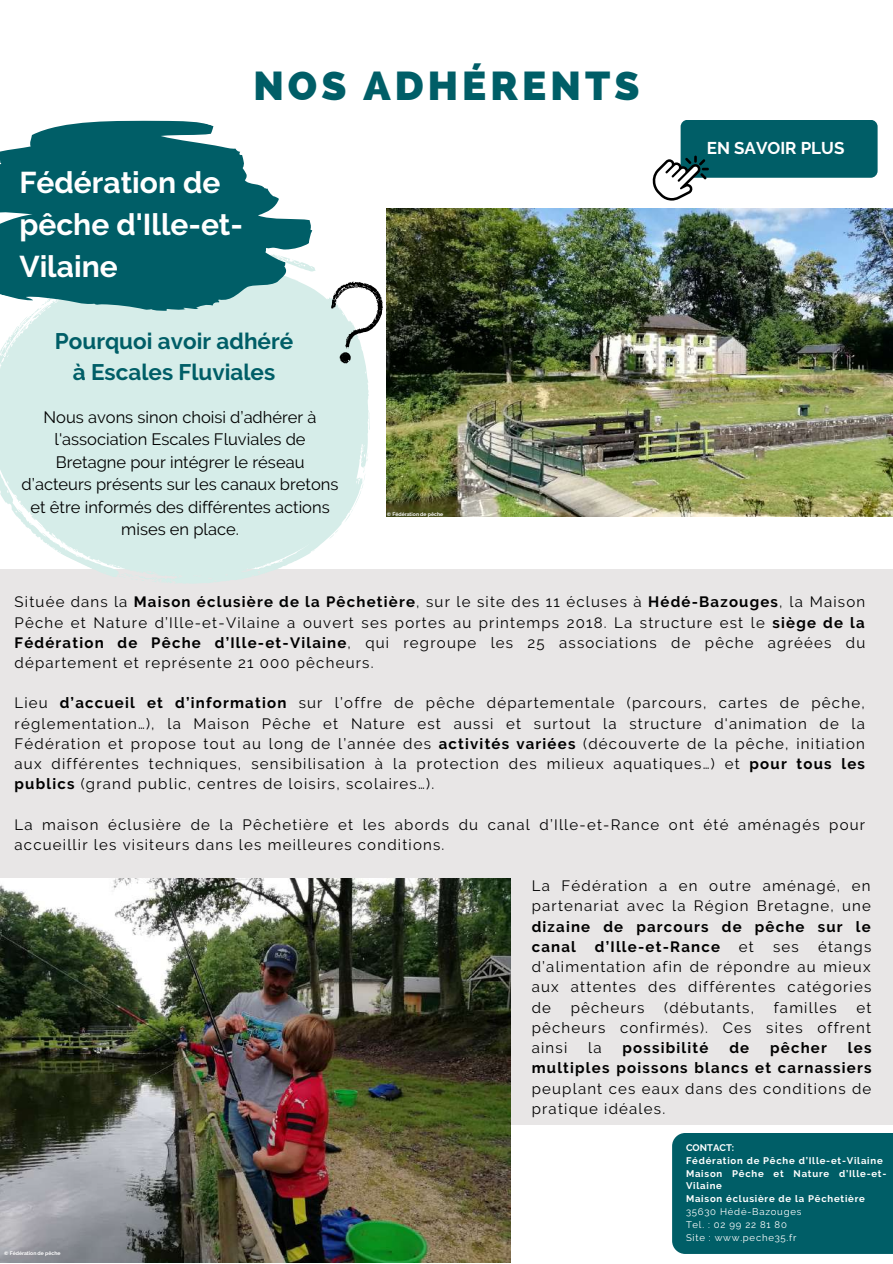
<style>
.page{position:relative;width:893px;height:1264px;background:#fff}
.page>*{position:absolute;margin:0;border:0;box-sizing:border-box;transform-origin:0 0}
.t1{font:800 40.5px "Raleway";letter-spacing:.1em;color:#005e67}
.t2{font:700 30px/41.5px "Raleway";color:#fff}
.t3{font:700 22.5px/30.3px "Raleway";color:#005e67;text-align:center}
.t4{font:700 16.95px "Raleway";color:#fff}
.t5{font:16.5px/22.5px "Raleway";color:#000;text-align:center}
.t6{font:15px/20.2px "Raleway";letter-spacing:.08em;color:#000;text-align:justify}
.t7{font:700 15px/20.2px "Raleway";letter-spacing:.08em;color:#000}
.t8{font:700 9.6px/12.8px "Raleway";letter-spacing:.08em;color:#fff}
.t9{font:9.6px/12.8px "Raleway";letter-spacing:.08em;color:#fff}
.t10{font:700 5.1px "Raleway";color:#fff}
.s1{font-weight:700}
</style>
<div class="page">
<div style="left:0;top:569px;width:892px;height:555px;background:#e8e6e6"></div>
<svg style="left:0;top:230px;width:430px;height:354px;fill:#d6ede9"></svg>
<svg style="left:12px;top:311px;width:80px;height:31px"></svg>
<svg style="left:366px;top:452px;width:3px;height:9px"></svg>
<svg style="left:362px;top:412px;width:14px;height:18px"></svg>
<svg style="left:329px;top:529px;width:9px;height:11px"></svg>
<svg style="left:312px;top:548px;width:3px;height:4px"></svg>
<svg style="left:0;top:120px;width:312px;height:191px;fill:#005e67"></svg>
<img style="left:386px;top:208px;width:506px;height:308px">
<svg style="left:265px;top:245px;width:121px;height:123px"></svg>
<div style="left:680px;top:120px;width:197px;height:57px;background:#005e67;border-radius:7px"></div>
<div style="left:672px;top:1132px;width:220px;height:121px;background:#005e67"></div>
<img style="left:0;top:878px;width:510px;height:384px">
<svg style="left:652px;top:156px;width:56px;height:44px"></svg>
<h1 class="t1" style="left:253px;top:62px;width:387px">NOS ADHÉRENTS</h1>
<h2 class="t2" style="left:19px;top:162px;width:225px">Fédération de pêche d'Ille-et-<br>Vilaine</h2>
<h3 class="t3" style="left:55px;top:326px;width:240px">Pourquoi avoir adhéré à Escales Fluviales</h3>
<p class="t5" style="left:22px;top:405px;width:318px">Nous avons sinon choisi d’adhérer à l'association Escales Fluviales de Bretagne pour intégrer le réseau d’acteurs présents sur les canaux bretons et être informés des différentes actions mises en place.</p>
<p class="t10" style="left:387px;top:511px;width:58px">© Fédération de pêche</p>
<p class="t4" style="left:706px;top:138px;width:139px">EN SAVOIR PLUS</p>
<p class="t6" style="left:15px;top:592px;width:852px">Située dans la <span class="s1">Maison éclusière de la Pêchetière</span>, sur le site des 11 écluses à <span class="s1">Hédé-Bazouges</span>, la Maison Pêche et Nature d’Ille-et-Vilaine a ouvert ses portes au printemps 2018. La structure est le <span class="s1">siège de la Fédération de Pêche d’Ille-et-Vilaine</span>, qui regroupe les 25 associations de pêche agréées du département et représente 21 000 pêcheurs.</p>
<p class="t6" style="left:15px;top:693px;width:851px">Lieu <span class="s1">d’accueil et d’information</span> sur l’offre de pêche départementale (parcours, cartes de pêche, réglementation…), la Maison Pêche et Nature est aussi et surtout la structure d'animation de la Fédération et propose tout au long de l’année des <span class="s1">activités variées</span> (découverte de la pêche, initiation aux différentes techniques, sensibilisation à la protection des milieux aquatiques…) et <span class="s1">pour tous les publics</span> (grand public, centres de loisirs, scolaires…).</p>
<p class="t6" style="left:15px;top:814px;width:852px">La maison éclusière de la Pêchetière et les abords du canal d’Ille-et-Rance ont été aménagés pour accueillir les visiteurs dans les meilleures conditions.</p>
<p class="t6" style="left:531px;top:875px;width:341px">La Fédération a en outre aménagé, en partenariat avec la Région Bretagne, une</p>
<p class="t7" style="left:531px;top:916px;width:340px">dizaine de parcours de pêche sur le canal</p>
<p class="t7" style="left:595px;top:936px;width:127px">d’Ille-et-Rance</p>
<p class="t6" style="left:739px;top:936px;width:17px">et</p>
<p class="t6" style="left:773px;top:936px;width:27px">ses</p>
<p class="t6" style="left:531px;top:936px;width:341px;text-indent:286px">étangs d’alimentation afin de répondre au mieux aux attentes des différentes catégories de</p>
<p class="t6" style="left:570px;top:997px;width:75px">pêcheurs</p>
<p class="t6" style="left:664px;top:997px;width:91px">(débutants,</p>
<p class="t6" style="left:773px;top:997px;width:64px">familles</p>
<p class="t6" style="left:531px;top:997px;width:341px;text-indent:324px">et pêcheurs confirmés). Ces sites offrent ainsi</p>
<p class="t7" style="left:531px;top:1037px;width:341px;text-align:right">les<br>multiples poissons blancs et carnassiers</p>
<p class="t6" style="left:531px;top:1078px;width:341px">peuplant ces eaux dans des conditions de pratique idéales.</p>
<p class="t6" style="left:588px;top:1037px;width:15px">la</p>
<p class="t7" style="left:622px;top:1037px;width:87px">possibilité</p>
<p class="t7" style="left:729px;top:1037px;width:21px">de</p>
<p class="t7" style="left:770px;top:1037px;width:58px">pêcher</p>
<p class="t10" style="left:4px;top:1250px;width:58px">© Fédération de pêche</p>
<p class="t8" style="left:686px;top:1141px;width:202px">CONTACT:<br>Fédération de Pêche d’Ille-et-Vilaine<br>Maison Pêche et Nature d’Ille-et-<br>Vilaine<br>Maison éclusière de la Pêchetière</p>
<p class="t9" style="left:686px;top:1205px;width:117px">35630 Hédé-Bazouges<br>Tel. : 02 99 22 81 80<br>Site : www.peche35.fr</p>
</div>
